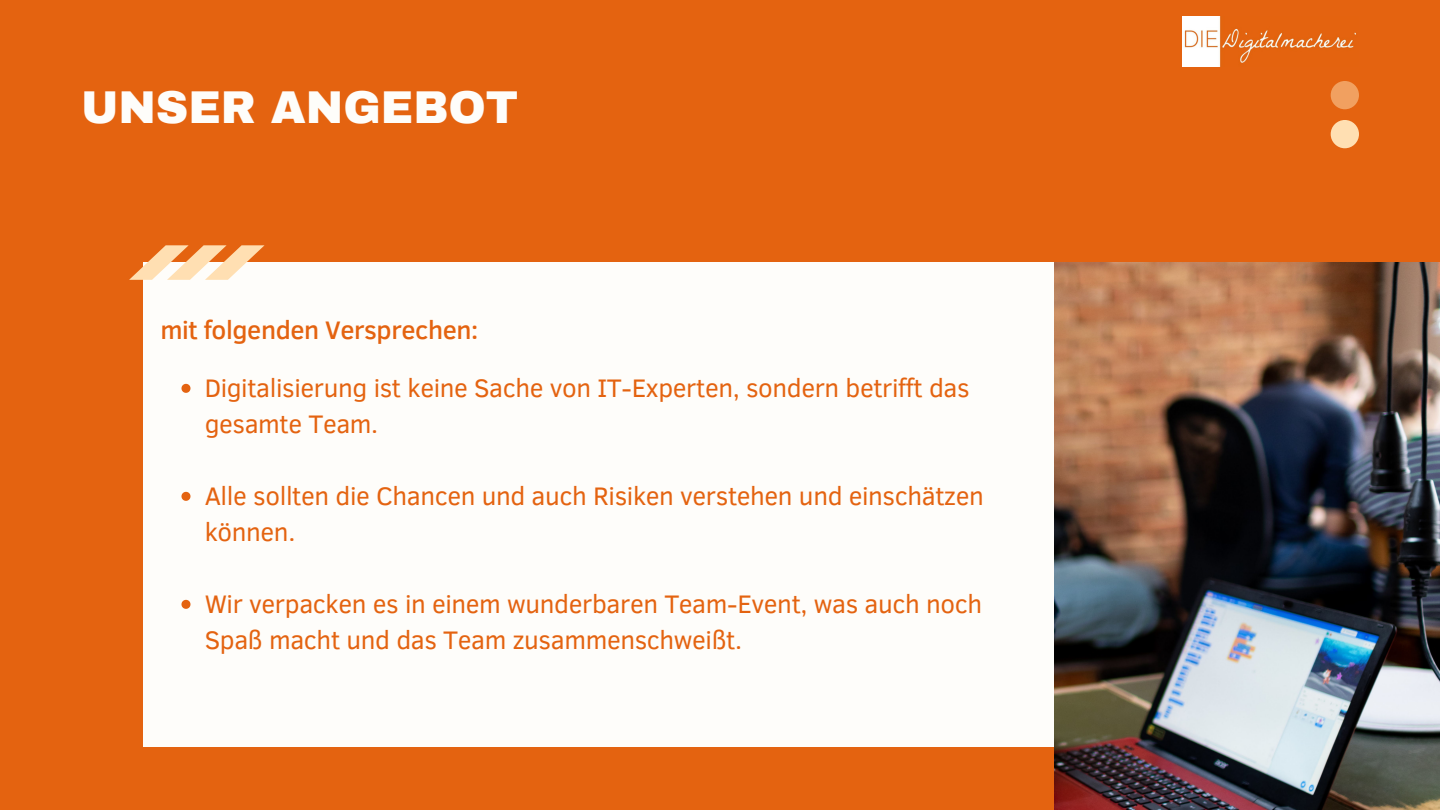
<style>
.page{position:relative;width:1440px;height:810px;background:#e46310}
.page>*{position:absolute;margin:0;border:0;box-sizing:border-box;transform-origin:0 0}
.t1{font:900 45px "Archivo";color:#fefdfa}
.t2{font:26px/36px "Clear Sans";letter-spacing:-.015em;color:#e46310}
.t3{font:500 26px "Clear Sans";letter-spacing:-.015em;color:#e46310}
</style>
<div class="page">
<div style="left:1331px;top:120px;width:28px;height:28px;background:#ffdfb2;border-radius:50%"></div>
<div style="left:1331px;top:81px;width:28px;height:28px;background:#f1a060;border-radius:50%"></div>
<div style="left:143px;top:262px;width:1069px;height:485px;background:#fefdfa"></div>
<svg style="left:129px;top:245px;width:136px;height:35px"></svg>
<img style="left:1054px;top:262px;width:386px;height:548px">
<svg style="left:181px;top:384px;width:9px;height:9px"></svg>
<svg style="left:181px;top:492px;width:9px;height:9px"></svg>
<svg style="left:181px;top:600px;width:9px;height:9px"></svg>
<img style="left:1183px;top:17px;width:173px;height:49px">
<p class="t1" style="left:81px;top:83px;width:439px">UNSER ANGEBOT</p>
<p class="t3" style="left:160px;top:311px;width:319px">mit folgenden Versprechen:</p>
<p class="t2" style="left:205px;top:369px;width:767px">Digitalisierung ist keine Sache von IT-Experten, sondern betrifft das gesamte Team.</p>
<p class="t2" style="left:205px;top:477px;width:781px">Alle sollten die Chancen und auch Risiken verstehen und einschätzen können.</p>
<p class="t2" style="left:205px;top:585px;width:779px">Wir verpacken es in einem wunderbaren Team-Event, was auch noch<br>Spaß macht und das Team zusammenschweißt.</p>
</div>
